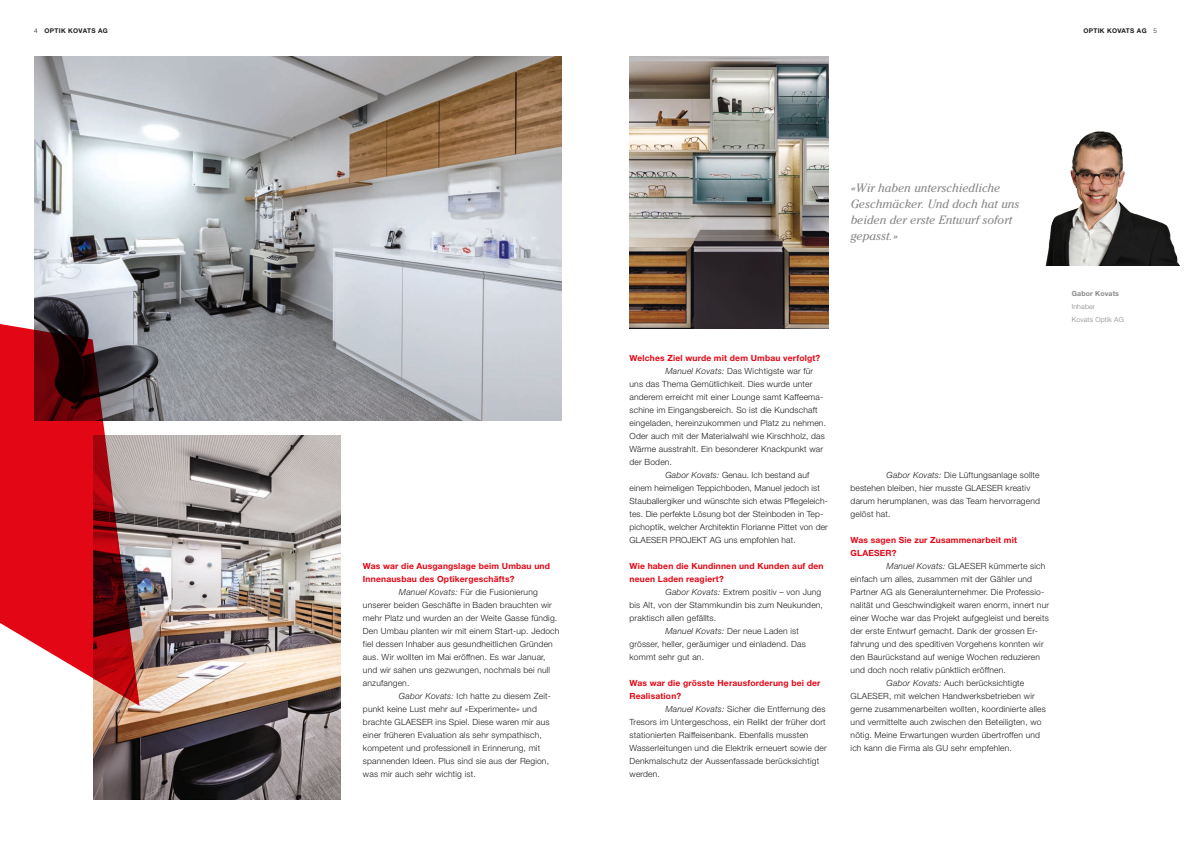
<style>
.page{position:relative;width:1191px;height:842px;background:#fff}
.page>*{position:absolute;margin:0;border:0;box-sizing:border-box;transform-origin:0 0}
.t1{font:italic 12px/16px "Cheltenham Std";color:#878787}
.t2{font:300 8.5px/13px "Helvetica Neue LT Std";letter-spacing:.02em;color:#1d1d1b}
.t3{font:700 8.5px "Helvetica Neue LT Std";letter-spacing:.02em;color:#e30614}
.t4{font:300 7px/13px "Helvetica Neue LT Std";letter-spacing:.02em;color:#878787}
.t5{font:700 7px "Helvetica Neue LT Std";letter-spacing:.02em;color:#878787}
.t6{font:700 6.5px "Helvetica Neue LT Std";letter-spacing:.05em;color:#1d1d1b}
.s1{font-weight:300}
.s2{font-family:"Helvetica Neue";font-style:italic}
</style>
<div class="page">
<img style="left:34px;top:57px;width:527px;height:363px">
<img style="left:1045px;top:131px;width:135px;height:134px">
<img style="left:94px;top:436px;width:246px;height:363px">
<img style="left:629px;top:57px;width:199px;height:271px">
<svg style="left:0;top:282px;width:140px;height:424px;background:#ba4149"></svg>
<p class="t6" style="left:34px;top:27px;width:75px"><span class="s1">4</span> OPTIK KOVATS AG</p>
<p class="t6" style="left:1083px;top:27px;width:75px">OPTIK KOVATS AG <span class="s1">5</span></p>
<p class="t3" style="left:363px;top:561px;width:188px">Was war die Ausgangslage beim Umbau und</p>
<p class="t3" style="left:363px;top:574px;width:153px">Innenausbau des Optikergeschäfts?</p>
<p class="t2" style="left:399px;top:585px;width:140px"><span class="s2">Manuel Kovats:</span> Für die Fusionierung</p>
<p class="t2" style="left:363px;top:598px;width:190px">unserer beiden Geschäfte in Baden brauchten wir</p>
<p class="t2" style="left:363px;top:611px;width:196px">mehr Platz und wurden an der Weite Gasse fündig.</p>
<p class="t2" style="left:363px;top:624px;width:198px">Den Umbau planten wir mit einem Start-up. Jedoch</p>
<p class="t2" style="left:363px;top:637px;width:191px">fiel dessen Inhaber aus gesundheitlichen Gründen</p>
<p class="t2" style="left:363px;top:650px;width:184px">aus. Wir wollten im Mai eröffnen. Es war Januar,</p>
<p class="t2" style="left:363px;top:663px;width:189px">und wir sahen uns gezwungen, nochmals bei null</p>
<p class="t2" style="left:363px;top:676px;width:48px">anzufangen.</p>
<p class="t2" style="left:399px;top:689px;width:153px"><span class="s2">Gabor Kovats:</span> Ich hatte zu diesem Zeit-</p>
<p class="t2" style="left:363px;top:702px;width:175px">punkt keine Lust mehr auf «Experimente» und</p>
<p class="t2" style="left:363px;top:715px;width:188px">brachte GLAESER ins Spiel. Diese waren mir aus</p>
<p class="t2" style="left:363px;top:728px;width:180px">einer früheren Evaluation als sehr sympathisch,</p>
<p class="t2" style="left:363px;top:741px;width:179px">kompetent und professionell in Erinnerung, mit</p>
<p class="t2" style="left:363px;top:754px;width:188px">spannenden Ideen. Plus sind sie aus der Region,</p>
<p class="t2" style="left:363px;top:767px;width:114px">was mir auch sehr wichtig ist.</p>
<h1 class="t1" style="left:850px;top:179px;width:170px">«Wir haben unterschiedliche<br>Geschmäcker. Und doch hat uns beiden der erste Entwurf sofort gepasst.»</h1>
<p class="t3" style="left:629px;top:353px;width:192px">Welches Ziel wurde mit dem Umbau verfolgt?</p>
<p class="t2" style="left:665px;top:364px;width:149px"><span class="s2">Manuel Kovats:</span> Das Wichtigste war für</p>
<p class="t2" style="left:629px;top:377px;width:184px">uns das Thema Gemütlichkeit. Dies wurde unter</p>
<p class="t2" style="left:629px;top:390px;width:195px">anderem erreicht mit einer Lounge samt Kaffeema-</p>
<p class="t2" style="left:629px;top:403px;width:190px">schine im Eingangsbereich. So ist die Kundschaft</p>
<p class="t2" style="left:629px;top:416px;width:198px">eingeladen, hereinzukommen und Platz zu nehmen.</p>
<p class="t2" style="left:629px;top:429px;width:197px">Oder auch mit der Materialwahl wie Kirschholz, das</p>
<p class="t2" style="left:629px;top:442px;width:195px">Wärme ausstrahlt. Ein besonderer Knackpunkt war</p>
<p class="t2" style="left:629px;top:455px;width:44px">der Boden.</p>
<p class="t2" style="left:665px;top:468px;width:145px"><span class="s2">Gabor Kovats:</span> Genau. Ich bestand auf</p>
<p class="t2" style="left:629px;top:481px;width:192px">einem heimeligen Teppichboden, Manuel jedoch ist</p>
<p class="t2" style="left:629px;top:494px;width:200px">Stauballergiker und wünschte sich etwas Pflegeleich-</p>
<p class="t2" style="left:629px;top:507px;width:195px">tes. Die perfekte Lösung bot der Steinboden in Tep-</p>
<p class="t2" style="left:629px;top:520px;width:200px">pichoptik, welcher Architektin Florianne Pittet von der</p>
<p class="t2" style="left:629px;top:533px;width:168px">GLAESER PROJEKT AG uns empfohlen hat.</p>
<p class="t3" style="left:629px;top:561px;width:195px">Wie haben die Kundinnen und Kunden auf den</p>
<p class="t3" style="left:629px;top:574px;width:96px">neuen Laden reagiert?</p>
<p class="t2" style="left:665px;top:585px;width:157px"><span class="s2">Gabor Kovats:</span> Extrem positiv – von Jung</p>
<p class="t2" style="left:629px;top:598px;width:195px">bis Alt, von der Stammkundin bis zum Neukunden,</p>
<p class="t2" style="left:629px;top:611px;width:88px">praktisch allen gefällts.</p>
<p class="t2" style="left:665px;top:624px;width:135px"><span class="s2">Manuel Kovats:</span> Der neue Laden ist</p>
<p class="t2" style="left:629px;top:637px;width:178px">grösser, heller, geräumiger und einladend. Das</p>
<p class="t2" style="left:629px;top:650px;width:76px">kommt sehr gut an.</p>
<p class="t3" style="left:629px;top:678px;width:192px">Was war die grösste Herausforderung bei der</p>
<p class="t3" style="left:629px;top:691px;width:53px">Realisation?</p>
<p class="t2" style="left:665px;top:702px;width:161px"><span class="s2">Manuel Kovats:</span> Sicher die Entfernung des</p>
<p class="t2" style="left:629px;top:715px;width:198px">Tresors im Untergeschoss, ein Relikt der früher dort</p>
<p class="t2" style="left:629px;top:728px;width:180px">stationierten Raiffeisenbank. Ebenfalls mussten</p>
<p class="t2" style="left:629px;top:741px;width:199px">Wasserleitungen und die Elektrik erneuert sowie der</p>
<p class="t2" style="left:629px;top:754px;width:191px">Denkmalschutz der Aussenfassade berücksichtigt</p>
<p class="t2" style="left:629px;top:767px;width:32px">werden.</p>
<p class="t2" style="left:850px;top:468px;width:191px;text-indent:36px"><span class="s2">Gabor Kovats:</span> Die Lüftungsanlage sollte bestehen bleiben, hier musste GLAESER kreativ darum herumplanen, was das Team hervorragend gelöst hat.</p>
<p class="t3" style="left:850px;top:535px;width:168px">Was sagen Sie zur Zusammenarbeit mit</p>
<p class="t3" style="left:850px;top:548px;width:47px">GLAESER?</p>
<p class="t2" style="left:886px;top:559px;width:160px"><span class="s2">Manuel Kovats:</span> GLAESER kümmerte sich</p>
<p class="t2" style="left:850px;top:572px;width:183px">einfach um alles, zusammen mit der Gähler und</p>
<p class="t2" style="left:850px;top:585px;width:195px">Partner AG als Generalunternehmer. Die Professio-</p>
<p class="t2" style="left:850px;top:598px;width:200px">nalität und Geschwindigkeit waren enorm, innert nur</p>
<p class="t2" style="left:850px;top:611px;width:200px">einer Woche war das Projekt aufgegleist und bereits</p>
<p class="t2" style="left:850px;top:624px;width:189px">der erste Entwurf gemacht. Dank der grossen Er-</p>
<p class="t2" style="left:850px;top:637px;width:194px">fahrung und des speditiven Vorgehens konnten wir</p>
<p class="t2" style="left:850px;top:650px;width:191px">den Baurückstand auf wenige Wochen reduzieren</p>
<p class="t2" style="left:850px;top:663px;width:157px">und doch noch relativ pünktlich eröffnen.</p>
<p class="t2" style="left:886px;top:676px;width:139px"><span class="s2">Gabor Kovats:</span> Auch berücksichtigte</p>
<p class="t2" style="left:850px;top:689px;width:186px">GLAESER, mit welchen Handwerksbetrieben wir</p>
<p class="t2" style="left:850px;top:702px;width:197px">gerne zusammenarbeiten wollten, koordinierte alles</p>
<p class="t2" style="left:850px;top:715px;width:192px">und vermittelte auch zwischen den Beteiligten, wo</p>
<p class="t2" style="left:850px;top:728px;width:191px">nötig. Meine Erwartungen wurden übertroffen und</p>
<p class="t2" style="left:850px;top:741px;width:163px">ich kann die Firma als GU sehr empfehlen.</p>
<p class="t5" style="left:1071px;top:289px;width:49px">Gabor Kovats</p>
<p class="t4" style="left:1071px;top:300px;width:54px">Inhaber<br>Kovats Optik AG</p>
</div>
